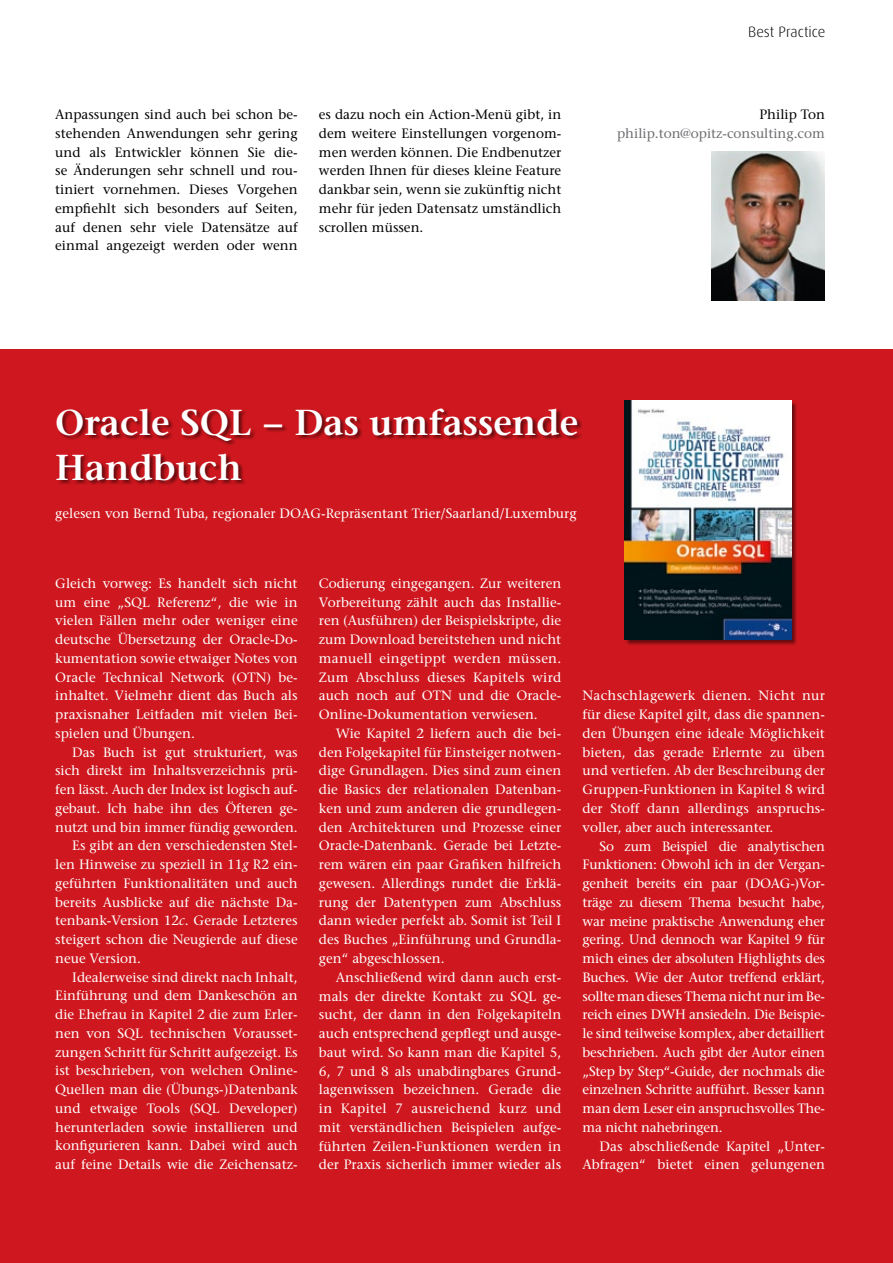
<style>
.page{position:relative;width:893px;height:1263px;background:#fff}
.page>*{position:absolute;margin:0;border:0;box-sizing:border-box;transform-origin:0 0}
.t1{font:600 36px/45px "Stone Serif Std";color:#fff}
.t2{font:300 15px "Dax Pro";color:#000}
.t3{font:500 13.5px/18.8px "Stone Serif Std";color:#fff;text-align:justify}
.t4{font:500 13.5px/18.8px "Stone Serif Std";color:#000;text-align:justify}
.t5{font:500 13.5px "Stone Serif Std";color:#6d6e71}
.s1{font-style:italic}
</style>
<div class="page">
<div style="left:0;top:349px;width:893px;height:914px;background:#ce171e"></div>
<img style="left:712px;top:152px;width:113px;height:148px">
<div style="left:56px;top:409px;width:527px;height:77px;background:#000;opacity:.5"></div>
<div style="left:625px;top:401px;width:172px;height:244px;background:#000;opacity:.5"></div>
<img style="left:625px;top:401px;width:166px;height:238px">
<p class="t4" style="left:55px;top:105px;width:244px">Anpassungen sind auch bei schon be&shy;stehenden Anwendungen sehr gering und als Entwickler können Sie die&shy;se Änderungen sehr schnell und rou&shy;tiniert vornehmen. Dieses Vorgehen empfiehlt sich besonders auf Seiten, auf denen sehr viele Datensätze auf einmal angezeigt werden oder wenn</p>
<p class="t4" style="left:319px;top:105px;width:244px">es dazu noch ein Action-Menü gibt, in dem weitere Einstellungen vorgenom&shy;men werden können. Die Endbenutzer werden Ihnen für dieses kleine Feature dankbar sein, wenn sie zukünftig nicht mehr für jeden Datensatz umständlich scrollen müssen.</p>
<p class="t2" style="left:748px;top:22px;width:79px">Best Practice</p>
<p class="t4" style="left:759px;top:105px;width:67px">Philip Ton</p>
<p class="t5" style="left:617px;top:125px;width:209px">philip.ton@opitz-consulting.com</p>
<h1 class="t1" style="left:55px;top:400px;width:525px">Oracle SQL − Das umfassende<br>Handbuch</h1>
<p class="t3" style="left:55px;top:504px;width:523px">gelesen von Bernd Tuba, regionaler DOAG-Repräsentant Trier/Saarland/Luxemburg</p>
<p class="t3" style="left:55px;top:574px;width:244px">Gleich vorweg: Es handelt sich nicht um eine „SQL Referenz“, die wie in vielen Fällen mehr oder weniger eine deutsche Übersetzung der Oracle-Do&shy;kumentation sowie etwaiger Notes von Oracle Technical Network (OTN) be&shy;inhaltet. Vielmehr dient das Buch als praxisnaher Leitfaden mit vielen Bei&shy;spielen und Übungen.</p>
<p class="t3" style="left:72px;top:743px;width:227px">Das Buch ist gut strukturiert, was</p>
<p class="t3" style="left:55px;top:761px;width:244px">sich direkt im Inhaltsverzeichnis prü-</p>
<p class="t3" style="left:55px;top:780px;width:244px">fen lässt. Auch der Index ist logisch auf-</p>
<p class="t3" style="left:55px;top:799px;width:244px">gebaut. Ich habe ihn des Öfteren ge-</p>
<p class="t3" style="left:55px;top:818px;width:244px">nutzt und bin immer fündig geworden.</p>
<p class="t3" style="left:72px;top:836px;width:227px">Es gibt an den verschiedensten Stel-</p>
<p class="t3" style="left:55px;top:855px;width:244px">len Hinweise zu speziell in 11<span class="s1">g</span> R2 ein-</p>
<p class="t3" style="left:55px;top:874px;width:244px">geführten Funktionalitäten und auch</p>
<p class="t3" style="left:55px;top:893px;width:244px">bereits Ausblicke auf die nächste Da-</p>
<p class="t3" style="left:55px;top:911px;width:244px">tenbank-Version 12<span class="s1">c</span>. Gerade Letzteres</p>
<p class="t3" style="left:55px;top:930px;width:244px">steigert schon die Neugierde auf diese</p>
<p class="t3" style="left:55px;top:949px;width:87px">neue Version.</p>
<p class="t3" style="left:72px;top:968px;width:227px">Idealerweise sind direkt nach Inhalt,</p>
<p class="t3" style="left:55px;top:986px;width:244px">Einführung und dem Dankeschön an</p>
<p class="t3" style="left:55px;top:1005px;width:244px">die Ehefrau in Kapitel 2 die zum Erler-</p>
<p class="t3" style="left:55px;top:1024px;width:244px">nen von SQL technischen Vorausset-</p>
<p class="t3" style="left:55px;top:1043px;width:244px">zungen Schritt für Schritt aufgezeigt. Es</p>
<p class="t3" style="left:55px;top:1061px;width:244px">ist beschrieben, von welchen Online-</p>
<p class="t3" style="left:55px;top:1080px;width:244px">Quellen man die (Übungs-)Datenbank</p>
<p class="t3" style="left:55px;top:1099px;width:244px">und etwaige Tools (SQL Developer)</p>
<p class="t3" style="left:55px;top:1118px;width:244px">herunterladen sowie installieren und</p>
<p class="t3" style="left:55px;top:1136px;width:244px">konfigurieren kann. Dabei wird auch</p>
<p class="t3" style="left:55px;top:1155px;width:244px">auf feine Details wie die Zeichensatz-</p>
<p class="t3" style="left:319px;top:574px;width:244px">Codierung eingegangen. Zur weiteren Vorbereitung zählt auch das Installie&shy;ren (Ausführen) der Beispielskripte, die zum Download bereitstehen und nicht manuell eingetippt werden müssen.<br>Zum Abschluss dieses Kapitels wird auch noch auf OTN und die Oracle-Online-Dokumentation verwiesen.</p>
<p class="t3" style="left:319px;top:724px;width:244px;text-indent:17px">Wie Kapitel 2 liefern auch die bei&shy;den Folgekapitel für Einsteiger notwen&shy;dige Grundlagen. Dies sind zum einen die Basics der relationalen Datenban&shy;ken und zum anderen die grundlegen&shy;den Architekturen und Prozesse einer Oracle-Datenbank. Gerade bei Letzte&shy;rem wären ein paar Grafiken hilfreich gewesen. Allerdings rundet die Erklä&shy;rung der Datentypen zum Abschluss dann wieder perfekt ab. Somit ist Teil I des Buches „Einführung und Grundla&shy;gen“ abgeschlossen.</p>
<p class="t3" style="left:319px;top:968px;width:244px;text-indent:17px">Anschließend wird dann auch erst&shy;mals der direkte Kontakt zu SQL ge&shy;sucht, der dann in den Folgekapiteln auch entsprechend gepflegt und ausge&shy;baut wird. So kann man die Kapitel 5, 6, 7 und 8 als unabdingbares Grund&shy;lagenwissen bezeichnen. Gerade die in Kapitel 7 ausreichend kurz und mit verständlichen Beispielen aufge&shy;führten Zeilen-Funktionen werden in der Praxis sicherlich immer wieder als</p>
<p class="t3" style="left:583px;top:686px;width:244px">Nachschlagewerk dienen. Nicht nur für diese Kapitel gilt, dass die spannen&shy;den Übungen eine ideale Möglichkeit bieten, das gerade Erlernte zu üben und vertiefen. Ab der Beschreibung der Gruppen-Funktionen in Kapitel 8 wird der Stoff dann allerdings anspruchs&shy;voller, aber auch interessanter.</p>
<p class="t3" style="left:583px;top:836px;width:244px;text-indent:17px">So zum Beispiel die analytischen Funktionen: Obwohl ich in der Vergan&shy;genheit bereits ein paar (DOAG-)Vor&shy;träge zu diesem Thema besucht habe, war meine praktische Anwendung eher gering. Und dennoch war Kapitel 9 für mich eines der absoluten Highlights des Buches. Wie der Autor treffend erklärt, sollte man dieses Thema nicht nur im Be&shy;reich eines DWH ansiedeln. Die Beispie&shy;le sind teilweise komplex, aber detailliert beschrieben. Auch gibt der Autor einen „Step by Step“-Guide, der nochmals die einzelnen Schritte aufführt. Besser kann man dem Leser ein anspruchsvolles The&shy;ma nicht nahebringen.</p>
<p class="t3" style="left:583px;top:1136px;width:244px;text-align:right">Das abschließende Kapitel „Unter-<br>Abfragen“ bietet einen gelungenen</p>
</div>
